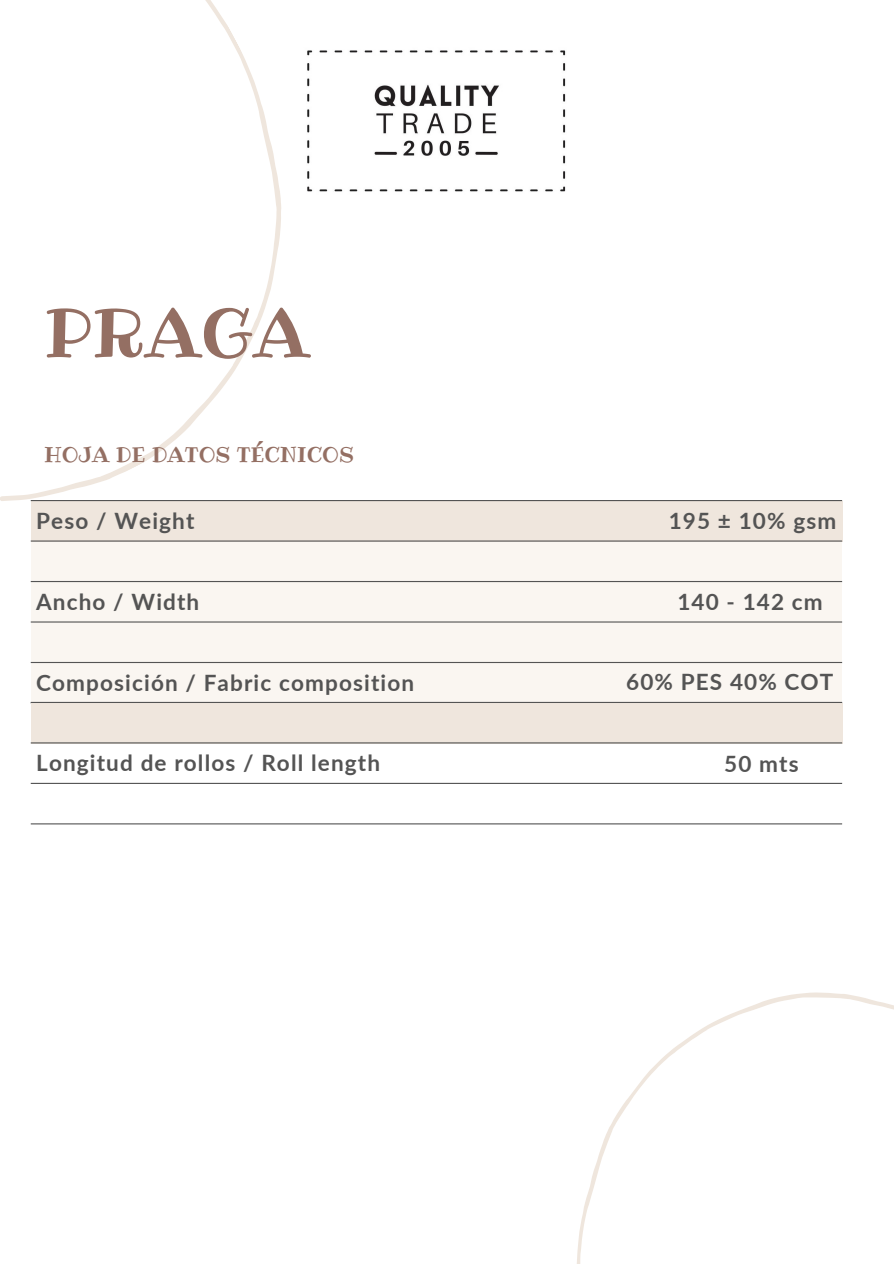
<style>
.page{position:relative;width:894px;height:1264px;background:#fff}
.page>*{position:absolute;margin:0;border:0;box-sizing:border-box;transform-origin:0 0}
.t1{font:67.5px "Ribeye";color:#946f63}
.t2{font:700 22.5px "Lato";letter-spacing:.05em;color:#545454}
.t3{font:21px "Ribeye";color:#946f63}
</style>
<div class="page">
<svg style="left:0;top:0;width:281px;height:501px"></svg>
<div style="left:31px;top:500px;width:810px;height:203px;background:#faf6f1"></div>
<div style="left:31px;top:501px;width:810px;height:40px;background:#efe6dd"></div>
<hr style="left:31px;top:500px;width:810px;height:1px;background:#545454">
<hr style="left:31px;top:540px;width:810px;height:1px;background:#545454">
<hr style="left:31px;top:581px;width:810px;height:1px;background:#545454">
<hr style="left:31px;top:621px;width:810px;height:1px;background:#545454">
<hr style="left:31px;top:662px;width:810px;height:1px;background:#545454">
<div style="left:31px;top:703px;width:810px;height:40px;background:#efe6dd"></div>
<hr style="left:31px;top:702px;width:810px;height:1px;background:#545454">
<hr style="left:31px;top:742px;width:810px;height:1px;background:#545454">
<hr style="left:31px;top:782px;width:810px;height:2px;background:#545454">
<hr style="left:31px;top:823px;width:810px;height:1px;background:#545454">
<img style="left:307px;top:50px;width:259px;height:142px">
<svg style="left:577px;top:992px;width:316px;height:271px"></svg>
<p class="t1" style="left:44px;top:287px;width:266px">PRAGA</p>
<p class="t3" style="left:44px;top:440px;width:311px">HOJA DE DATOS TÉCNICOS</p>
<p class="t2" style="left:36px;top:506px;width:160px">Peso / Weight</p>
<p class="t2" style="left:36px;top:587px;width:165px">Ancho / Width</p>
<p class="t2" style="left:36px;top:668px;width:379px">Composición / Fabric composition</p>
<p class="t2" style="left:36px;top:748px;width:345px">Longitud de rollos / Roll length</p>
<p class="t2" style="left:668px;top:507px;width:169px">195 ± 10% gsm</p>
<p class="t2" style="left:677px;top:588px;width:147px">140 - 142 cm</p>
<p class="t2" style="left:626px;top:668px;width:209px">60% PES 40% COT</p>
<p class="t2" style="left:724px;top:749px;width:76px">50 mts</p>
</div>
